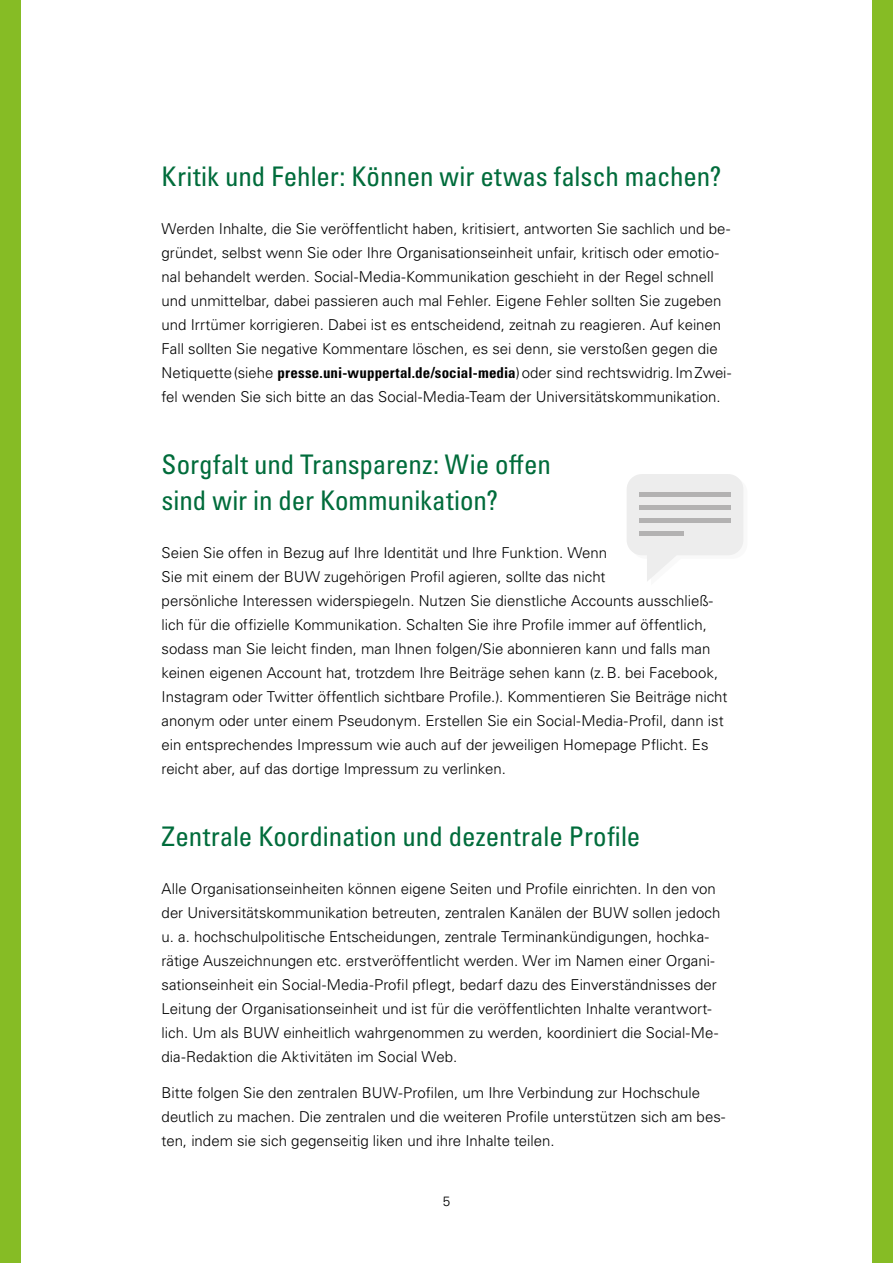
<style>
.page{position:relative;width:893px;height:1263px;background:#86bc25}
.page>*{position:absolute;margin:0;border:0;box-sizing:border-box;transform-origin:0 0}
.t1{font:condensed 27px/36px "Univers LT Pro";letter-spacing:-.005em;color:#006c3b}
.t2{font:300 15px/24px "Univers LT Pro 45";color:#000}
.t3{font:300 13.5px "Univers LT Pro 45";color:#000}
.s1{font-family:"Univers LT Pro";font-weight:700;font-stretch:condensed}
</style>
<div class="page">
<div style="left:21px;top:0;width:851px;height:1263px;background:#fff"></div>
<svg style="left:627px;top:474px;width:117px;height:107px"></svg>
<div style="left:639px;top:492px;width:92px;height:5px;background:#b3b2b2"></div>
<div style="left:639px;top:505px;width:92px;height:5px;background:#b3b2b2"></div>
<div style="left:639px;top:518px;width:92px;height:5px;background:#b3b2b2"></div>
<div style="left:639px;top:531px;width:45px;height:5px;background:#b3b2b2"></div>
<h1 class="t1" style="left:162px;top:158px;width:561px">Kritik und Fehler: Können wir etwas falsch machen?</h1>
<p class="t2" style="left:162px;top:217px;width:571px">Werden Inhalte, die Sie veröffentlicht haben, kritisiert, antworten Sie sachlich und be&shy;gründet, selbst wenn Sie oder Ihre Organisationseinheit unfair, kritisch oder emotio&shy;nal behandelt werden. Social-Media-Kommunikation geschieht in der Regel schnell und unmittelbar, dabei passieren auch mal Fehler. Eigene Fehler sollten Sie zugeben und Irrtümer korrigieren. Dabei ist es entscheidend, zeitnah zu reagieren. Auf keinen Fall sollten Sie negative Kommentare löschen, es sei denn, sie verstoßen gegen die Netiquette(siehe <span class="s1">presse.uni-wuppertal.de/social-media</span>)oder sind rechtswidrig.ImZwei&shy;fel wenden Sie sich bitte an das Social-Media-Team der Universitätskommunikation.</p>
<h1 class="t1" style="left:162px;top:446px;width:391px">Sorgfalt und Transparenz: Wie offen sind wir in der Kommunikation?</h1>
<p class="t2" style="left:162px;top:541px;width:567px">Seien Sie offen in Bezug auf Ihre Identität und Ihre Funktion. Wenn<br>Sie mit einem der BUW zugehörigen Profil agieren, sollte das nicht<br>persönliche Interessen widerspiegeln. Nutzen Sie dienstliche Accounts ausschließ&shy;lich für die offizielle Kommunikation. Schalten Sie ihre Profile immer auf öffentlich, sodass man Sie leicht finden, man Ihnen folgen/Sie abonnieren kann und falls man keinen eigenen Account hat, trotzdem Ihre Beiträge sehen kann (z.B. bei Facebook, Instagram oder Twitter öffentlich sichtbare Profile.). Kommentieren Sie Beiträge nicht anonym oder unter einem Pseudonym. Erstellen Sie ein Social-Media-Profil, dann ist ein entsprechendes Impressum wie auch auf der jeweiligen Homepage Pflicht. Es reicht aber, auf das dortige Impressum zu verlinken.</p>
<h1 class="t1" style="left:162px;top:818px;width:480px">Zentrale Koordination und dezentrale Profile</h1>
<p class="t2" style="left:162px;top:877px;width:560px">Alle Organisationseinheiten können eigene Seiten und Profile einrichten. In den von der Universitätskommunikation betreuten, zentralen Kanälen der BUW sollen jedoch u. a. hochschulpolitische Entscheidungen, zentrale Terminankündigungen, hochka&shy;rätige Auszeichnungen etc. erstveröffentlicht werden. Wer im Namen einer Organi&shy;sationseinheit ein Social-Media-Profil pflegt, bedarf dazu des Einverständnisses der Leitung der Organisationseinheit und ist für die veröffentlichten Inhalte verantwort&shy;lich. Um als BUW einheitlich wahrgenommen zu werden, koordiniert die Social-Me&shy;dia-Redaktion die Aktivitäten im Social Web.</p>
<p class="t2" style="left:162px;top:1081px;width:565px">Bitte folgen Sie den zentralen BUW-Profilen, um Ihre Verbindung zur Hochschule deutlich zu machen. Die zentralen und die weiteren Profile unterstützen sich am bes&shy;ten, indem sie sich gegenseitig liken und ihre Inhalte teilen.</p>
<p class="t3" style="left:443px;top:1193px;width:9px">5</p>
</div>
